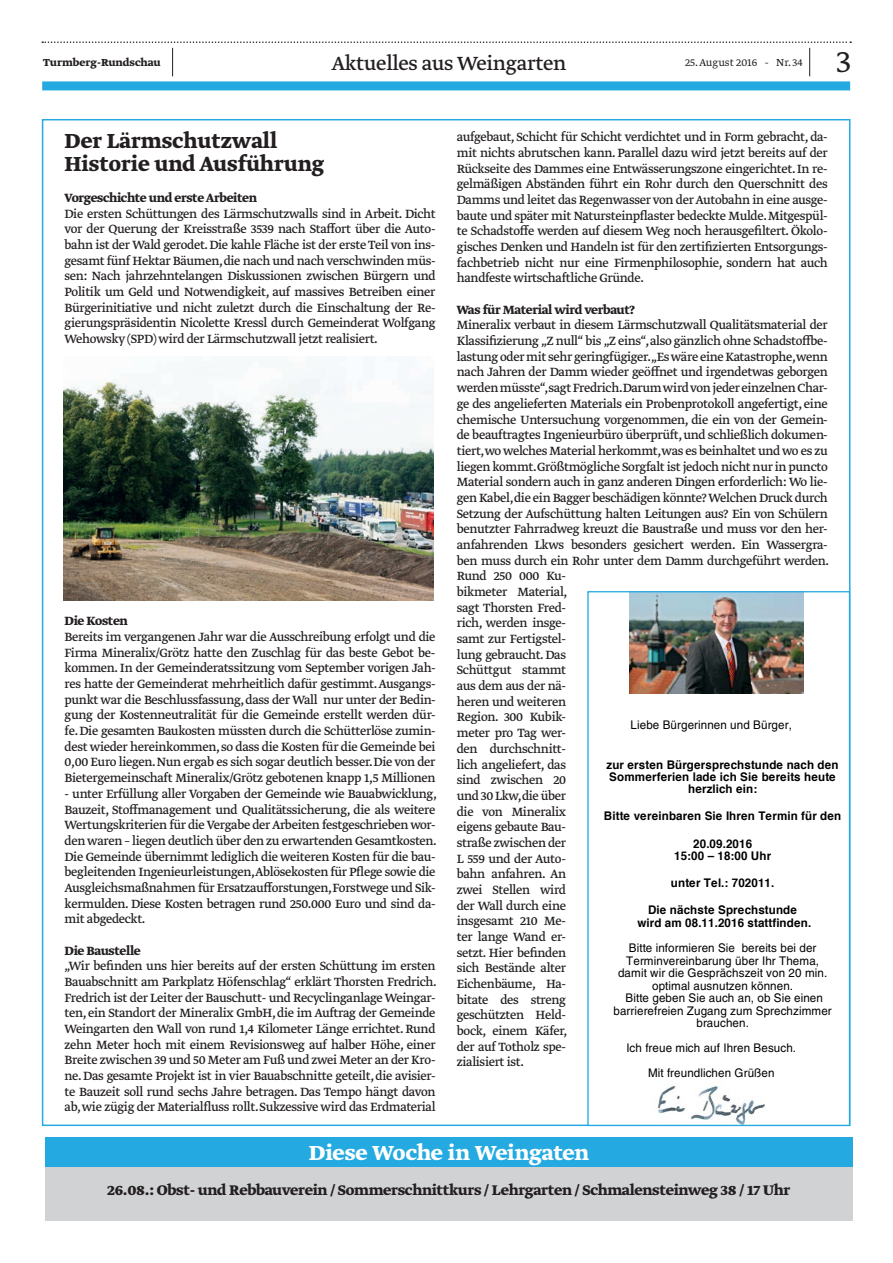
<style>
.page{position:relative;width:893px;height:1263px;background:#fff}
.page>*{position:absolute;margin:0;border:0;box-sizing:border-box;transform-origin:0 0}
.t1{font:300 36px "Greta Text Std";color:#231f20}
.t2{font:700 24px/22.5px "Greta Text Std";color:#231f20}
.t3{font:700 24px "Greta Text Std";letter-spacing:-.005em;color:#fff}
.t4{font:22.5px "Greta Text Std";letter-spacing:-.015em;color:#231f20}
.t5{font:700 16.5px "Greta Text Std";letter-spacing:-.02em;color:#231f20}
.t6{font:14.1px/15.8px "Greta Text Std";letter-spacing:-.025em;color:#231f20;text-align:justify}
.t7{font:700 14.1px "Greta Text Std";letter-spacing:-.025em;color:#231f20}
.t8{font:12px/12.6px "Helvetica";letter-spacing:.01em;color:#000;text-align:center}
.t9{font:700 12px/12px "Helvetica";letter-spacing:.01em;color:#000;text-align:center}
.t10{font:300 12px "Greta Text Std";color:#231f20}
.t11{font:700 12px "Greta Text Std";color:#231f20}
</style>
<div class="page">
<div style="left:42px;top:81px;width:808px;height:9px;background:#24aae1"></div>
<svg style="left:42px;top:41px;width:809px;height:35px"></svg>
<img style="left:630px;top:593px;width:173px;height:101px">
<img style="left:657px;top:1085px;width:108px;height:39px">
<div style="left:587px;top:591px;width:263px;height:535px;border:1px solid #24aae1"></div>
<div style="left:45px;top:1167px;width:808px;height:53px;background:#d1d2d4"></div>
<div style="left:45px;top:1137px;width:808px;height:29px;background:#24aae1"></div>
<img style="left:64px;top:368px;width:370px;height:233px">
<p class="t11" style="left:43px;top:56px;width:119px">Turmberg-Rundschau</p>
<h3 class="t4" style="left:331px;top:50px;width:237px">Aktuelles aus Weingarten</h3>
<p class="t10" style="left:685px;top:56px;width:119px">25. August 2016 - Nr. 34</p>
<h1 class="t1" style="left:836px;top:41px;width:16px">3</h1>
<h2 class="t2" style="left:65px;top:131px;width:261px">Der Lärmschutzwall<br>Historie und Ausführung</h2>
<p class="t7" style="left:65px;top:189px;width:194px">Vorgeschichte und erste Arbeiten</p>
<p class="t6" style="left:65px;top:206px;width:372px">Die ersten Schüttungen des Lärmschutzwalls sind in Arbeit. Dicht vor der Querung der Kreisstraße 3539 nach Staffort über die Auto&shy;bahn ist der Wald gerodet. Die kahle Fläche ist der erste Teil von ins&shy;gesamt fünf Hektar Bäumen,die nach und nach verschwinden müs&shy;sen: Nach jahrzehntelangen Diskussionen zwischen Bürgern und Politik um Geld und Notwendigkeit, auf massives Betreiben einer Bürgerinitiative und nicht zuletzt durch die Einschaltung der Re&shy;gierungspräsidentin Nicolette Kressl durch Gemeinderat Wolfgang Wehowsky (SPD) wird der Lärmschutzwall jetzt realisiert.</p>
<p class="t7" style="left:65px;top:613px;width:65px">Die Kosten</p>
<p class="t6" style="left:65px;top:630px;width:372px">Bereits im vergangenen Jahr war die Ausschreibung erfolgt und die Firma Mineralix/Grötz hatte den Zuschlag für das beste Gebot be&shy;kommen. In der Gemeinderatssitzung vom September vorigen Jah&shy;res hatte der Gemeinderat mehrheitlich dafür gestimmt. Ausgangs&shy;punkt war die Beschlussfassung, dass der Wall nur unter der Bedin&shy;gung der Kostenneutralität für die Gemeinde erstellt werden dür&shy;fe. Die gesamten Baukosten müssten durch die Schütterlöse zumin&shy;dest wieder hereinkommen, so dass die Kosten für die Gemeinde bei 0,00 Euro liegen. Nun ergab es sich sogar deutlich besser. Die von der Bietergemeinschaft Mineralix/Grötz gebotenen knapp 1,5 Millionen</p>
<p class="t6" style="left:65px;top:786px;width:374px">- unter Erfüllung aller Vorgaben der Gemeinde wie Bauabwicklung, Bauzeit, Stoffmanagement und Qualitätssicherung, die als weitere Wertungskriterien für die Vergabe der Arbeiten festgeschrieben wor&shy;den waren – liegen deutlich über den zu erwartenden Gesamtkosten.<br>Die Gemeinde übernimmt lediglich die weiteren Kosten für die bau&shy;begleitenden Ingenieurleistungen,Ablösekosten für Pflege sowie die Ausgleichsmaßnahmen für Ersatzaufforstungen,Forstwege und Sic&shy;kermulden. Diese Kosten betragen rund 250.000 Euro und sind da&shy;mit abgedeckt.</p>
<p class="t7" style="left:65px;top:942px;width:78px">Die Baustelle</p>
<p class="t6" style="left:65px;top:959px;width:374px">„Wir befinden uns hier bereits auf der ersten Schüttung im ersten Bauabschnitt am Parkplatz Höfenschlag“ erklärt Thorsten Fredrich.<br>Fredrich ist der Leiter der Bauschutt- und Recyclinganlage Weingar&shy;ten, ein Standort der Mineralix GmbH, die im Auftrag der Gemeinde Weingarten den Wall von rund 1,4 Kilometer Länge errichtet. Rund zehn Meter hoch mit einem Revisionsweg auf halber Höhe, einer Breite zwischen 39 und 50 Meter am Fuß und zwei Meter an der Kro&shy;ne. Das gesamte Projekt ist in vier Bauabschnitte geteilt, die avisier&shy;te Bauzeit soll rund sechs Jahre betragen. Das Tempo hängt davon ab,wie zügig der Materialfluss rollt. Sukzessive wird das Erdmaterial</p>
<p class="t6" style="left:457px;top:130px;width:372px">aufgebaut, Schicht für Schicht verdichtet und in Form gebracht, da&shy;mit nichts abrutschen kann. Parallel dazu wird jetzt bereits auf der Rückseite des Dammes eine Entwässerungszone eingerichtet. In re&shy;gelmäßigen Abständen führt ein Rohr durch den Querschnitt des Damms und leitet das Regenwasser von der Autobahn in eine ausge&shy;baute und später mit Natursteinpflaster bedeckte Mulde. Mitgespül&shy;te Schadstoffe werden auf diesem Weg noch herausgefiltert. Ökolo&shy;gisches Denken und Handeln ist für den zertifizierten Entsorgungs&shy;fachbetrieb nicht nur eine Firmenphilosophie, sondern hat auch handfeste wirtschaftliche Gründe.</p>
<p class="t7" style="left:457px;top:301px;width:180px">Was für Material wird verbaut?</p>
<p class="t6" style="left:457px;top:318px;width:374px;text-align:left">Mineralix verbaut in diesem Lärmschutzwall Qualitätsmaterial der Klassifizierung „Z null“ bis „Z eins“,also gänzlich ohne Schadstoffbe&shy;lastung oder mit sehr geringfügiger.„Es wäre eine Katastrophe,wenn nach Jahren der Damm wieder geöffnet und irgendetwas geborgen werden müsste“,sagt Fredrich.Darum wird von jeder einzelnen Char&shy;ge des angelieferten Materials ein Probenprotokoll angefertigt, eine chemische Untersuchung vorgenommen, die ein von der Gemein&shy;de beauftragtes Ingenieurbüro überprüft, und schließlich dokumen&shy;tiert,wo welches Material herkommt,was es beinhaltet und wo es zu liegen kommt.Größtmögliche Sorgfalt ist jedoch nicht nur in puncto Material sondern auch in ganz anderen Dingen erforderlich: Wo lie&shy;gen Kabel,die ein Bagger beschädigen könnte? Welchen Druck durch Setzung der Aufschüttung halten Leitungen aus? Ein von Schülern benutzter Fahrradweg kreuzt die Baustraße und muss vor den her&shy;anfahrenden Lkws besonders gesichert werden. Ein Wassergra&shy;ben muss durch ein Rohr unter dem Damm durchgeführt werden.<br>Rund 250 000 Ku-<br>bikmeter Material,<br>sagt Thorsten Fred-<br>rich, werden insge-<br>samt zur Fertigstel-<br>lung gebraucht. Das<br>Schüttgut stammt<br>aus dem aus der nä-<br>heren und weiteren<br>Region. 300 Kubik-<br>meter pro Tag wer-<br>den durchschnitt-<br>lich angeliefert, das<br>sind zwischen 20<br>und 30 Lkw,die über<br>die von Mineralix<br>eigens gebaute Bau-<br>straße zwischen der<br>L 559 und der Auto-<br>bahn anfahren. An<br>zwei Stellen wird<br>der Wall durch eine<br>insgesamt 210 Me-<br>ter lange Wand er-<br>setzt. Hier befinden<br>sich Bestände alter<br>Eichenbäume, Ha-<br>bitate des streng<br>geschützten Held-<br>bock, einem Käfer,<br>der auf Totholz spe-<br>zialisiert ist.</p>
<p class="t8" style="left:631px;top:719px;width:163px">Liebe Bürgerinnen und Bürger,</p>
<p class="t9" style="left:607px;top:759px;width:234px">zur ersten Bürgersprechstunde nach den<br>Sommerferien lade ich Sie bereits heute herzlich ein:</p>
<p class="t9" style="left:604px;top:810px;width:239px">Bitte vereinbaren Sie Ihren Termin für den</p>
<p class="t9" style="left:674px;top:837px;width:99px">20.09.2016<br>15:00 – 18:00 Uhr</p>
<p class="t9" style="left:671px;top:877px;width:105px">unter Tel.: 702011.</p>
<p class="t9" style="left:637px;top:904px;width:175px">Die nächste Sprechstunde wird am 08.11.2016 stattfinden.</p>
<p class="t8" style="left:613px;top:941px;width:220px">Bitte informieren Sie bereits bei der<br>Terminvereinbarung über Ihr Thema, damit wir die Gesprächszeit von 20 min. optimal ausnutzen können.<br>Bitte geben Sie auch an, ob Sie einen barrierefreien Zugang zum Sprechzimmer brauchen.</p>
<p class="t8" style="left:626px;top:1036px;width:171px;line-height:24.9px">Ich freue mich auf Ihren Besuch.<br>Mit freundlichen Grüßen</p>
<h2 class="t3" style="left:309px;top:1139px;width:282px">Diese Woche in Weingaten</h2>
<p class="t5" style="left:107px;top:1180px;width:685px">26.08.: Obst- und Rebbauverein / Sommerschnittkurs / Lehrgarten / Schmalensteinweg 38 / 17 Uhr</p>
</div>
